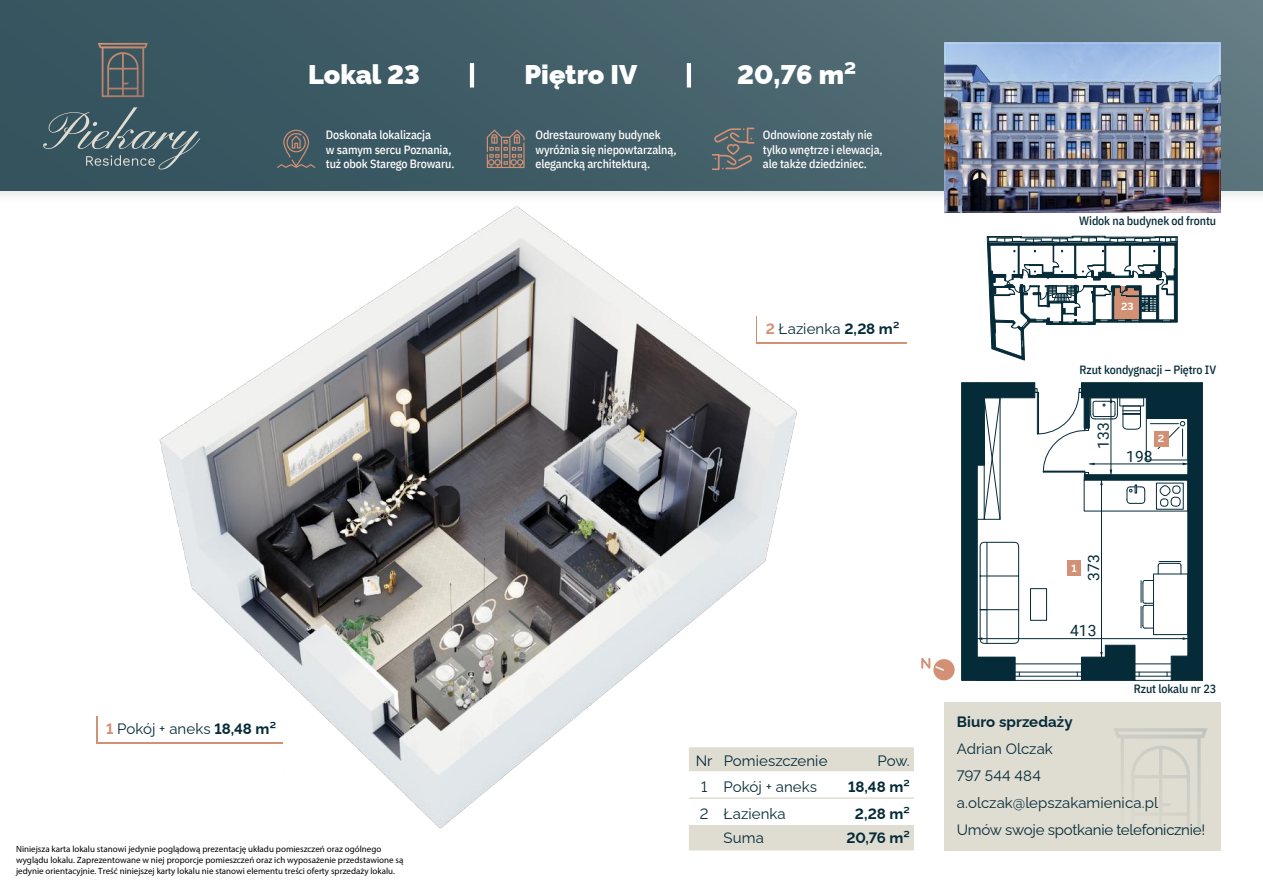
<style>
.page{position:relative;width:1263px;height:893px;background:#fff}
.page>*{position:absolute;margin:0;border:0;box-sizing:border-box;transform-origin:0 0}
.t1{font:900 27px "Raleway";color:#fff}
.t2{font:15.6px "Roboto";color:#052b38}
.t3{font:15px/27px "Raleway";letter-spacing:.005em;color:#052b38}
.t4{font:700 15px "Raleway";letter-spacing:.005em;color:#052b38}
.t5{font:500 12px/14.4px "IBM Plex Sans Cond";letter-spacing:-.01em;color:#fff}
.t6{font:500 12px "IBM Plex Sans Cond";letter-spacing:-.01em;color:#052b38}
.t7{font:700 10.5px "Raleway";color:#fff}
.t8{font:9px/10.8px "Myriad Pro";color:#000}
.s1{font-weight:700;color:#d29074}
.s2{font-weight:700}
</style>
<div class="page">
<svg style="left:0;top:0;width:1263px;height:191px;background:#45616b"></svg>
<img style="left:947px;top:46px;width:270px;height:164px">
<div style="left:944px;top:702px;width:276px;height:148px;background:#dfdcd2"></div>
<svg style="left:1114px;top:728px;width:94px;height:102px"></svg>
<img style="left:149px;top:191px;width:659px;height:638px">
<hr style="left:1015px;top:680px;width:66px;height:1px;background:#052b38">
<hr style="left:1135px;top:680px;width:36px;height:1px;background:#052b38">
<svg style="left:962px;top:383px;width:241px;height:297px"></svg>
<svg style="left:987px;top:236px;width:191px;height:124px"></svg>
<svg style="left:921px;top:658px;width:34px;height:23px"></svg>
<hr style="left:470px;top:63px;width:4px;height:25px;background:#fff">
<hr style="left:687px;top:63px;width:4px;height:25px;background:#fff">
<svg style="left:277px;top:130px;width:38px;height:38px"></svg>
<svg style="left:487px;top:130px;width:38px;height:38px"></svg>
<svg style="left:712px;top:128px;width:42px;height:42px;background:#646b6c"></svg>
<div style="left:1067px;top:560px;width:14px;height:16px;background:#d29074"></div>
<div style="left:1153px;top:430px;width:15px;height:16px;background:#d29074"></div>
<div style="left:96px;top:716px;width:187px;height:27px;background:#d29074"></div>
<div style="left:98px;top:714px;width:186px;height:28px;background:#fff"></div>
<div style="left:756px;top:316px;width:150px;height:28px;background:#d29074"></div>
<div style="left:757px;top:315px;width:151px;height:27px;background:#fff"></div>
<svg style="left:689px;top:747px;width:225px;height:103px"></svg>
<hr style="left:689px;top:797px;width:30px;height:2px;background:#dfdcd2">
<hr style="left:719px;top:797px;width:118px;height:2px;background:#dfdcd2">
<hr style="left:837px;top:797px;width:77px;height:2px;background:#dfdcd2">
<svg style="left:98px;top:43px;width:50px;height:54px;background:#5e6363"></svg>
<svg style="left:43px;top:107px;width:157px;height:62px;background:#4c666d"></svg>
<h1 class="t1" style="left:308px;top:53px;width:113px">Lokal 23</h1>
<h1 class="t1" style="left:524px;top:53px;width:114px">Piętro IV</h1>
<h1 class="t1" style="left:737px;top:53px;width:120px">20,76 m²</h1>
<h3 class="t5" style="left:326px;top:127px;width:130px">Doskonała lokalizacja<br>w samym sercu Poznania, tuż obok Starego Browaru.</h3>
<h3 class="t5" style="left:535px;top:127px;width:143px">Odrestaurowany budynek wyróżnia się niepowtarzalną, elegancką architekturą.</h3>
<h3 class="t5" style="left:763px;top:127px;width:121px">Odnowione zostały nie tylko wnętrze i elewacja, ale także dziedziniec.</h3>
<h3 class="t3" style="left:106px;top:713px;width:171px"><span class="s1">1</span> Pokój + aneks <span class="s2">18,48 m²</span></h3>
<p class="t8" style="left:16px;top:843px;width:389px">Niniejsza karta lokalu stanowi jedynie poglądową prezentację układu pomieszczeń oraz ogólnego wyglądu lokalu. Zaprezentowane w niej proporcje pomieszczeń oraz ich wyposażenie przedstawione są jedynie orientacyjnie. Treść niniejszej karty lokalu nie stanowi elementu treści oferty sprzedaży lokalu.</p>
<h3 class="t3" style="left:766px;top:313px;width:135px"><span class="s1">2</span> Łazienka <span class="s2">2,28 m²</span></h3>
<h3 class="t3" style="left:696px;top:745px;width:133px">Nr Pomieszczenie</h3>
<h3 class="t3" style="left:877px;top:745px;width:34px">Pow.</h3>
<h3 class="t3" style="left:701px;top:771px;width:118px">1 Pokój + aneks</h3>
<h3 class="t4" style="left:848px;top:774px;width:63px">18,48 m²</h3>
<h3 class="t3" style="left:700px;top:798px;width:87px">2 Łazienka</h3>
<h3 class="t4" style="left:855px;top:801px;width:56px">2,28 m²</h3>
<h3 class="t3" style="left:724px;top:823px;width:42px">Suma</h3>
<h3 class="t4" style="left:846px;top:826px;width:65px">20,76 m²</h3>
<h3 class="t6" style="left:1079px;top:212px;width:138px">Widok na budynek od frontu</h3>
<p class="t7" style="left:1121px;top:298px;width:14px">23</p>
<h3 class="t6" style="left:1079px;top:360px;width:138px">Rzut kondygnacji – Piętro IV</h3>
<h2 class="t2" style="left:1092px;top:449px;width:28px;rotate:-90deg">133</h2>
<p class="t7" style="left:1158px;top:430px;width:8px">2</p>
<h2 class="t2" style="left:1126px;top:445px;width:28px">198</h2>
<p class="t7" style="left:1071px;top:559px;width:7px">1</p>
<h2 class="t2" style="left:1083px;top:581px;width:28px;rotate:-90deg">373</h2>
<h2 class="t2" style="left:1070px;top:620px;width:28px">413</h2>
<h3 class="t6" style="left:1134px;top:679px;width:84px">Rzut lokalu nr 23</h3>
<h3 class="t4" style="left:957px;top:710px;width:118px">Biuro sprzedaży</h3>
<h3 class="t3" style="left:957px;top:734px;width:250px">Adrian Olczak<br>797 544 484 a.olczak@lepszakamienica.pl<br>Umów swoje spotkanie telefonicznie!</h3>
</div>
